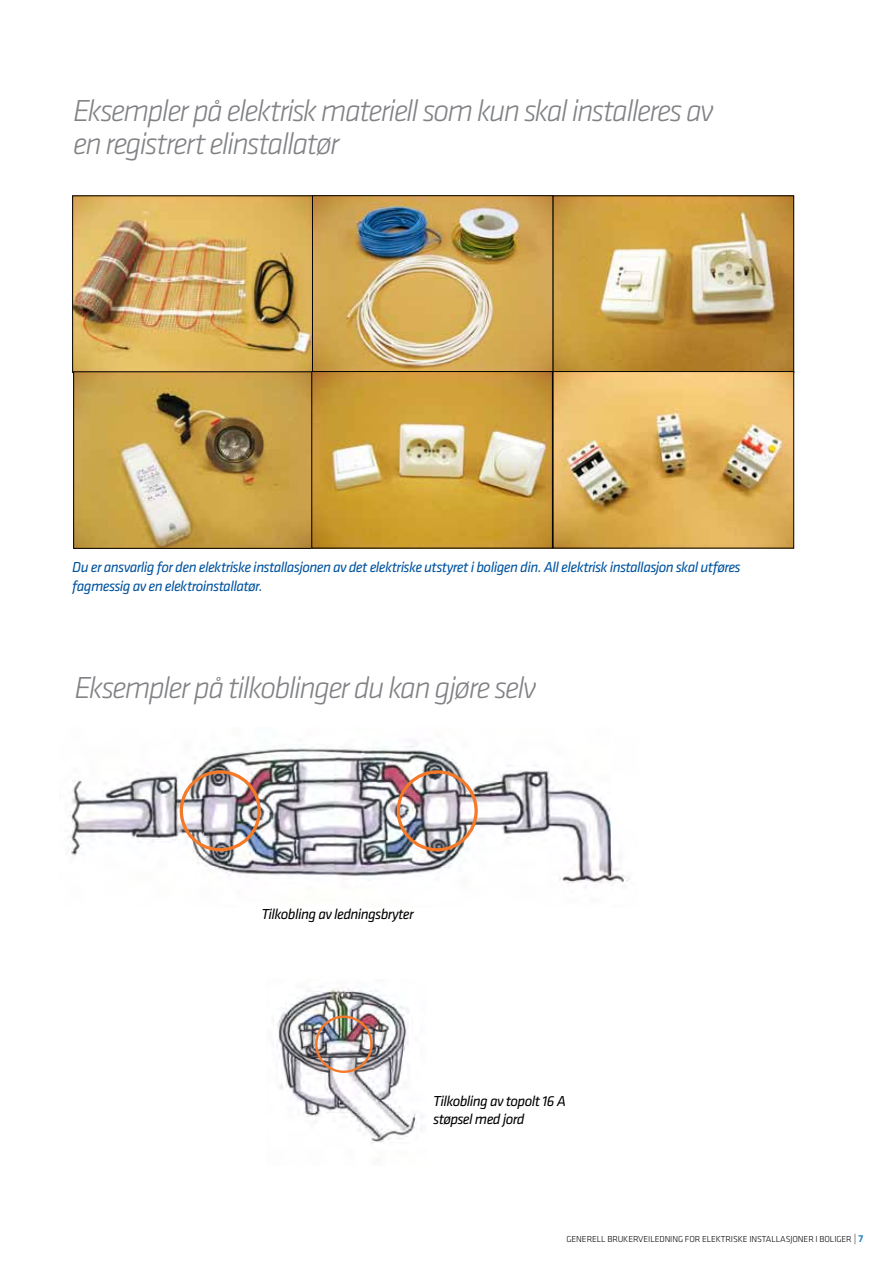
<style>
.page{position:relative;width:893px;height:1263px;background:#fff}
.page>*{position:absolute;margin:0;border:0;box-sizing:border-box;transform-origin:0 0}
.t1{font:italic 300 31.5px/33px "Klavika";letter-spacing:-.055em;color:#808285}
.t2{font:italic 15px/19.2px "Klavika";letter-spacing:-.04em;color:#00539f}
.t3{font:italic 15px/18px "Klavika";letter-spacing:-.04em;color:#000}
.t4{font:300 9px "Klavika";letter-spacing:-.01em;color:#000}
.s1{font-size:10.5px}
.s2{font-weight:700;font-size:10.5px;color:#2b87c8}
</style>
<div class="page">
<img style="left:74px;top:197px;width:238px;height:174px">
<img style="left:314px;top:197px;width:237px;height:174px">
<div style="left:312px;top:195px;width:241px;height:178px;border:1px solid #000"></div>
<svg style="left:555px;top:197px;width:237px;height:174px;background:#c8a158"></svg>
<div style="left:553px;top:195px;width:241px;height:178px;border:1px solid #000"></div>
<img style="left:75px;top:373px;width:236px;height:174px">
<div style="left:73px;top:371px;width:242px;height:178px;border:1px solid #000"></div>
<img style="left:313px;top:373px;width:238px;height:173px">
<div style="left:311px;top:371px;width:242px;height:177px;border:1px solid #000"></div>
<img style="left:555px;top:373px;width:237px;height:173px">
<div style="left:553px;top:371px;width:241px;height:177px;border:1px solid #000"></div>
<img style="left:276px;top:986px;width:140px;height:158px">
<div style="left:315px;top:1015px;width:58px;height:58px;border:2px solid #f47929;border-radius:50%"></div>
<img style="left:68px;top:743px;width:562px;height:145px">
<div style="left:180px;top:770px;width:81px;height:81px;border:3px solid #f47929;border-radius:50%"></div>
<div style="left:397px;top:770px;width:81px;height:81px;border:3px solid #f47929;border-radius:50%"></div>
<h1 class="t1" style="left:73px;top:94px;width:642px">Eksempler på elektrisk materiell som kun skal installeres av en registrert elinstallatør</h1>
<p class="t2" style="left:72px;top:557px;width:670px">Du er ansvarlig for den elektriske installasjonen av det elektriske utstyret i boligen din. All elektrisk installasjon skal utføres fagmessig av en elektroinstallatør.</p>
<h1 class="t1" style="left:74px;top:670px;width:463px">Eksempler på tilkoblinger du kan gjøre selv</h1>
<p class="t3" style="left:261px;top:904px;width:154px">Tilkobling av ledningsbryter</p>
<p class="t3" style="left:433px;top:1092px;width:134px">Tilkobling av topolt 16 A støpsel med jord</p>
<p class="t4" style="left:566px;top:1233px;width:298px">GENERELL BRUKERVEILEDNING FOR ELEKTRISKE INSTALLASJONER I BOLIGER <span class="s1">|</span> <span class="s2">7</span></p>
</div>
